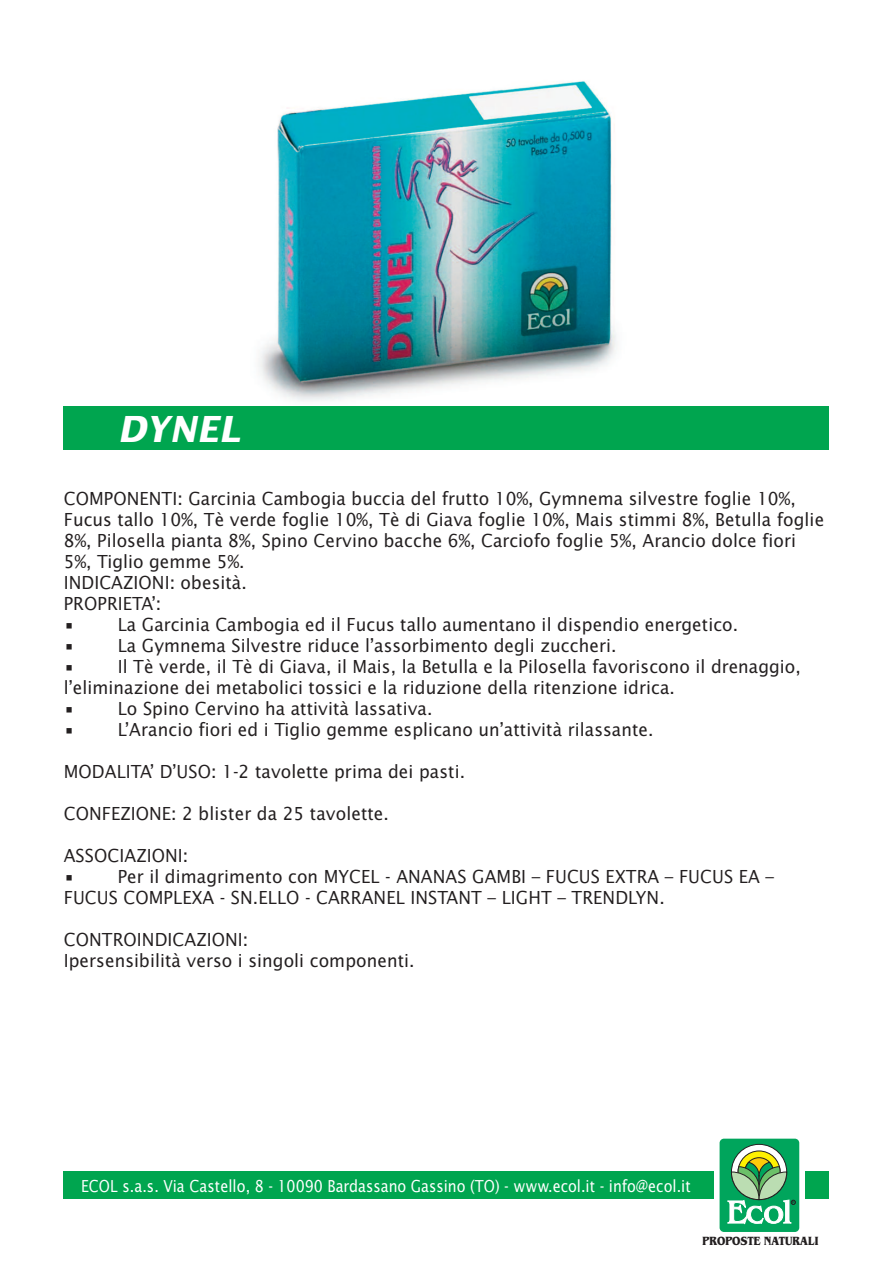
<style>
.page{position:relative;width:893px;height:1263px;background:#fff}
.page>*{position:absolute;margin:0;border:0;box-sizing:border-box;transform-origin:0 0}
.t1{font:italic 700 36px "Lucida Sans";letter-spacing:.005em;color:#fff;scale:.95 1}
.t2{font:18px/21px "Lucida Sans";letter-spacing:.005em;color:#231f20;scale:.95 1}
.t3{font:16.5px "Lucida Sans";color:#fff;scale:.87 1}
.t4{font:700 12.45px "Benguiat";letter-spacing:-.005em;color:#231f20;scale:.85 1}
</style>
<div class="page">
<div style="left:64px;top:407px;width:765px;height:43px;background:#00a54f"></div>
<div style="left:64px;top:1172px;width:765px;height:27px;background:#00a54f"></div>
<img style="left:259px;top:81px;width:358px;height:320px">
<div style="left:714px;top:1137px;width:90px;height:96px;background:#fff"></div>
<div style="left:718px;top:1137px;width:82px;height:96px;border:2px solid #fff;border-radius:4px"></div>
<div style="left:720px;top:1139px;width:79px;height:93px;background:#00a55c;border-radius:4px"></div>
<svg style="left:731px;top:1144px;width:56px;height:55px"></svg>
<svg style="left:738px;top:1151px;width:42px;height:42px"></svg>
<div style="left:738px;top:1150px;width:42px;height:43px;border:1px solid #231f20;border-radius:50%"></div>
<div style="left:745px;top:1158px;width:28px;height:28px;background:#feca0a;border-radius:50%"></div>
<div style="left:744px;top:1157px;width:30px;height:30px;border:1px solid #231f20;border-radius:50%"></div>
<svg style="left:727px;top:1161px;width:69px;height:64px"></svg>
<h1 class="t1" style="left:118px;top:414px;width:130px">DYNEL</h1>
<p class="t2" style="left:64px;top:489px;width:802px">COMPONENTI: Garcinia Cambogia buccia del frutto 10%, Gymnema silvestre foglie 10%, Fucus tallo 10%, Tè verde foglie 10%, Tè di Giava foglie 10%, Mais stimmi 8%, Betulla foglie 8%, Pilosella pianta 8%, Spino Cervino bacche 6%, Carciofo foglie 5%, Arancio dolce fiori 5%, Tiglio gemme 5%.<br>INDICAZIONI: obesità.<br>PROPRIETA’:</p>
<p class="t2" style="left:64px;top:615px;width:711px">• La Garcinia Cambogia ed il Fucus tallo aumentano il dispendio energetico.</p>
<p class="t2" style="left:64px;top:636px;width:583px">• La Gymnema Silvestre riduce l’assorbimento degli zuccheri.</p>
<p class="t2" style="left:64px;top:657px;width:777px">• Il Tè verde, il Tè di Giava, il Mais, la Betulla e la Pilosella favoriscono il drenaggio, l’eliminazione dei metabolici tossici e la riduzione della ritenzione idrica.</p>
<p class="t2" style="left:64px;top:699px;width:390px">• Lo Spino Cervino ha attività lassativa.</p>
<p class="t2" style="left:64px;top:720px;width:622px">• L’Arancio fiori ed i Tiglio gemme esplicano un’attività rilassante.</p>
<p class="t2" style="left:64px;top:762px;width:424px">MODALITA’ D’USO: 1-2 tavolette prima dei pasti.</p>
<p class="t2" style="left:64px;top:804px;width:344px">CONFEZIONE: 2 blister da 25 tavolette.</p>
<p class="t2" style="left:64px;top:846px;width:133px">ASSOCIAZIONI:</p>
<p class="t2" style="left:64px;top:867px;width:749px">• Per il dimagrimento con MYCEL - ANANAS GAMBI – FUCUS EXTRA – FUCUS EA –<br>FUCUS COMPLEXA - SN.ELLO - CARRANEL INSTANT – LIGHT – TRENDLYN.</p>
<p class="t2" style="left:64px;top:930px;width:371px">CONTROINDICAZIONI:<br>Ipersensibilità verso i singoli componenti.</p>
<p class="t3" style="left:81px;top:1179px;width:702px">ECOL s.a.s. Via Castello, 8 - 10090 Bardassano Gassino (TO) - www.ecol.it - info@ecol.it</p>
<p class="t4" style="left:703px;top:1234px;width:138px">PROPOSTE NATURALI</p>
</div>
